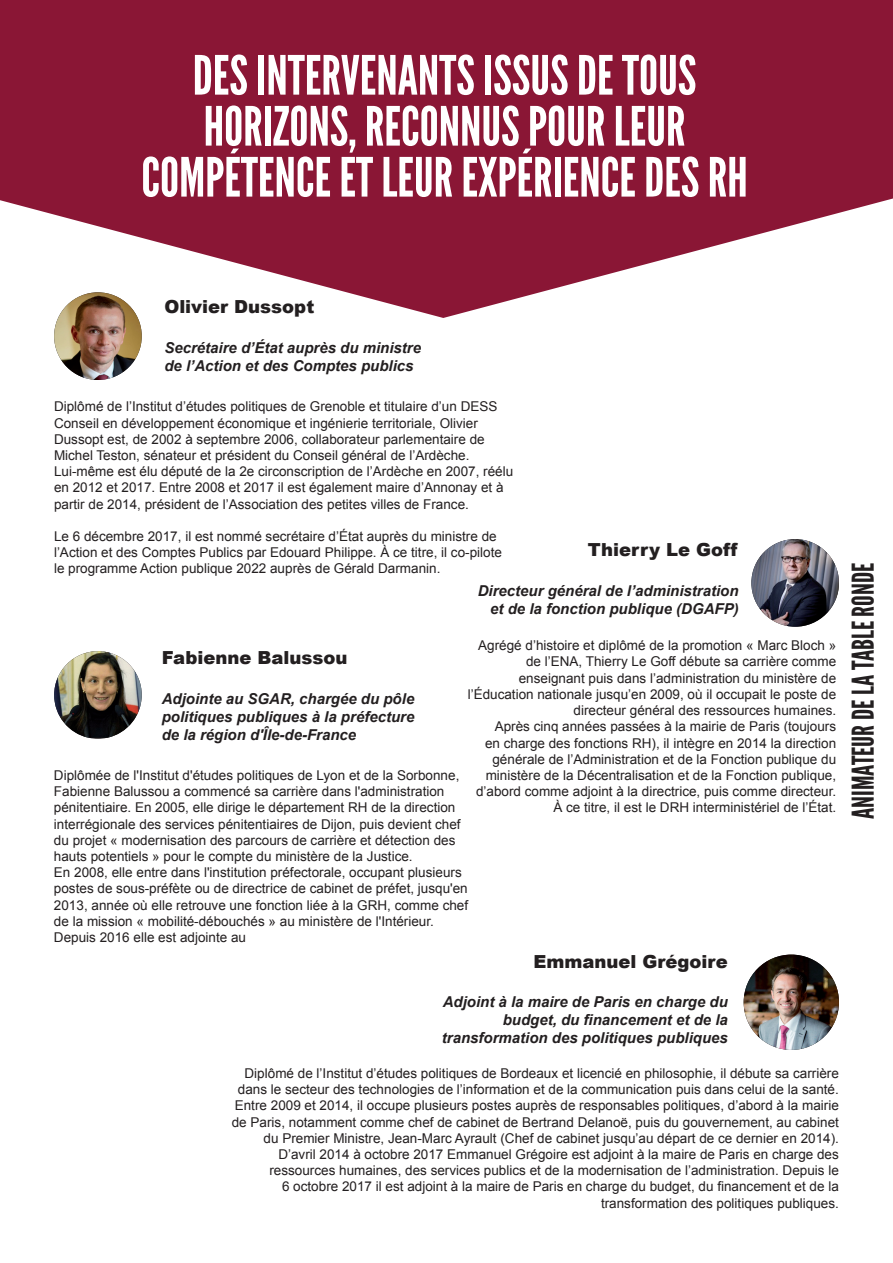
<style>
.page{position:relative;width:893px;height:1263px;background:#fff}
.page>*{position:absolute;margin:0;border:0;box-sizing:border-box;transform-origin:0 0}
.t1{font:54px/51px "League Gothic";color:#fff;text-align:center}
.t2{font:30px "League Gothic";letter-spacing:-.01em;color:#231f20}
.t3{font:900 18px "Arial";color:#231f20}
.t4{font:italic 700 15px/18px "Arial";color:#231f20;text-align:right}
.t5{font:13.5px/16.2px "Arial";color:#231f20}
</style>
<div class="page">
<svg style="left:0;top:0;width:893px;height:318px;fill:#8a1635"></svg>
<img style="left:744px;top:954px;width:95px;height:96px;border-radius:48px">
<img style="left:751px;top:539px;width:88px;height:88px;border-radius:44px">
<img style="left:54px;top:651px;width:88px;height:87px">
<img style="left:54px;top:292px;width:88px;height:88px;border-radius:44px">
<h1 class="t1" style="left:141px;top:50px;width:586px">DES INTERVENANTS ISSUS DE TOUS<br>HORIZONS, RECONNUS POUR LEUR<br>COMPÉTENCE ET LEUR EXPÉRIENCE DES RH</h1>
<h3 class="t3" style="left:164px;top:294px;width:151px">Olivier Dussopt</h3>
<p class="t4" style="left:164px;top:339px;width:258px;text-align:left">Secrétaire d’État auprès du ministre de l’Action et des Comptes publics</p>
<p class="t5" style="left:54px;top:399px;width:461px">Diplômé de l’Institut d’études politiques de Grenoble et titulaire d’un DESS Conseil en développement économique et ingénierie territoriale, Olivier Dussopt est, de 2002 à septembre 2006, collaborateur parlementaire de Michel Teston, sénateur et président du Conseil général de l’Ardèche.<br>Lui-même est élu député de la 2e circonscription de l’Ardèche en 2007, réélu en 2012 et 2017. Entre 2008 et 2017 il est également maire d’Annonay et à partir de 2014, président de l’Association des petites villes de France.</p>
<p class="t5" style="left:54px;top:528px;width:449px">Le 6 décembre 2017, il est nommé secrétaire d’État auprès du ministre de l’Action et des Comptes Publics par Edouard Philippe. À ce titre, il co-pilote le programme Action publique 2022 auprès de Gérald Darmanin.</p>
<h3 class="t3" style="left:588px;top:537px;width:151px">Thierry Le Goff</h3>
<p class="t4" style="left:478px;top:582px;width:262px">Directeur général de l’administration et de la fonction publique (DGAFP)</p>
<p class="t5" style="left:468px;top:638px;width:370px;text-align:right">Agrégé d’histoire et diplômé de la promotion « Marc Bloch » de l’ENA, Thierry Le Goff débute sa carrière comme enseignant puis dans l’administration du ministère de l’Éducation nationale jusqu’en 2009, où il occupait le poste de directeur général des ressources humaines.<br>Après cinq années passées à la mairie de Paris (toujours<br>en charge des fonctions RH), il intègre en 2014 la direction générale de l’Administration et de la Fonction publique du ministère de la Décentralisation et de la Fonction publique, d’abord comme adjoint à la directrice, puis comme directeur.<br>À ce titre, il est le DRH interministériel de l’État.</p>
<h3 class="t3" style="left:162px;top:644px;width:187px">Fabienne Balussou</h3>
<p class="t4" style="left:162px;top:690px;width:254px;text-align:justify">Adjointe au SGAR, chargée du pôle politiques publiques à la préfecture de la région d'Île-de-France</p>
<p class="t5" style="left:54px;top:767px;width:416px">Diplômée de l'Institut d'études politiques de Lyon et de la Sorbonne, Fabienne Balussou a commencé sa carrière dans l'administration pénitentiaire. En 2005, elle dirige le département RH de la direction interrégionale des services pénitentiaires de Dijon, puis devient chef du projet « modernisation des parcours de carrière et détection des hauts potentiels » pour le compte du ministère de la Justice.<br>En 2008, elle entre dans l'institution préfectorale, occupant plusieurs postes de sous-préfète ou de directrice de cabinet de préfet, jusqu'en 2013, année où elle retrouve une fonction liée à la GRH, comme chef de la mission « mobilité-débouchés » au ministère de l'Intérieur.<br>Depuis 2016 elle est adjointe au</p>
<h3 class="t3" style="left:533px;top:948px;width:196px">Emmanuel Grégoire</h3>
<p class="t4" style="left:442px;top:993px;width:287px">Adjoint à la maire de Paris en charge du budget, du financement et de la transformation des politiques publiques</p>
<p class="t5" style="left:232px;top:1065px;width:609px;text-align:right">Diplômé de l’Institut d’études politiques de Bordeaux et licencié en philosophie, il débute sa carrière dans le secteur des technologies de l’information et de la communication puis dans celui de la santé.<br>Entre 2009 et 2014, il occupe plusieurs postes auprès de responsables politiques, d’abord à la mairie de Paris, notamment comme chef de cabinet de Bertrand Delanoë, puis du gouvernement, au cabinet du Premier Ministre, Jean-Marc Ayrault (Chef de cabinet jusqu’au départ de ce dernier en 2014).<br>D’avril 2014 à octobre 2017 Emmanuel Grégoire est adjoint à la maire de Paris en charge des ressources humaines, des services publics et de la modernisation de l’administration. Depuis le<br>6 octobre 2017 il est adjoint à la maire de Paris en charge du budget, du financement et de la transformation des politiques publiques.</p>
<h2 class="t2" style="left:845px;top:819px;width:256px;rotate:-90deg">ANIMATEURDE LA TABLE RONDE</h2>
</div>
